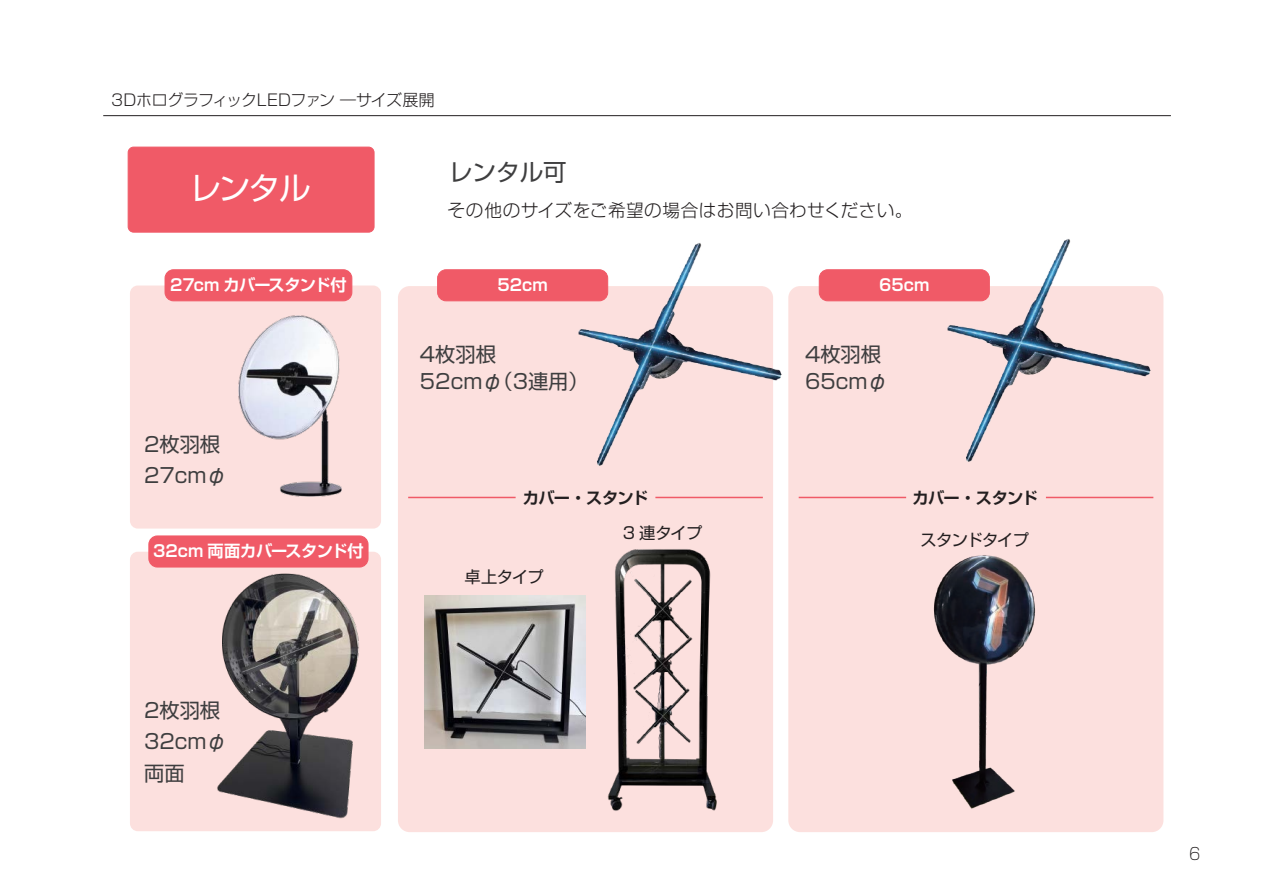
<style>
.page{position:relative;width:1263px;height:893px;background:#fff}
.page>*{position:absolute;margin:0;border:0;box-sizing:border-box;transform-origin:0 0}
.t1{font:31.5px "Shin Go Pro";color:#fff}
.t2{font:23.55px "Shin Go Pro";color:#3e3e3f}
.t3{font:20.25px/31.3px "Shin Go Pro";color:#3e3e3f}
.t4{font:300 17.7px "Shin Go Pro";letter-spacing:.025em;color:#231f20}
.t5{font:300 expanded 16.5px "Shin Go Pro";color:#231f20;scale:.9 1}
.t6{font:700 16.2px "Shin Go Pro De";letter-spacing:-.005em;color:#fff}
.t7{font:16.2px "Shin Go Pro";letter-spacing:-.04em;color:#231f20}
.t8{font:700 16.2px "Shin Go Pro De";letter-spacing:-.045em;color:#231f20}
.t9{font:700 16.2px "Shin Go Pro De";letter-spacing:-.035em;color:#fff}
.t10{font:300 15.9px "Shin Go Pro";letter-spacing:-.02em;color:#231f20}
</style>
<div class="page">
<div style="left:788px;top:286px;width:375px;height:546px;background:#fce0de;border-radius:12px"></div>
<div style="left:130px;top:285px;width:251px;height:244px;background:#fce0de;border-radius:8px"></div>
<div style="left:130px;top:552px;width:251px;height:279px;background:#fce0de;border-radius:8px"></div>
<div style="left:398px;top:286px;width:375px;height:546px;background:#fce0de;border-radius:12px"></div>
<img style="left:933px;top:555px;width:103px;height:254px">
<hr style="left:103px;top:115px;width:1068px;height:1px;background:#231f20">
<div style="left:165px;top:270px;width:187px;height:31px;background:#f05a67;border-radius:9px"></div>
<div style="left:165px;top:269px;width:187px;height:32px;border:1px solid #f05a67;border-radius:9px"></div>
<div style="left:438px;top:270px;width:170px;height:31px;background:#f05a67;border-radius:9px"></div>
<div style="left:437px;top:269px;width:171px;height:32px;border:1px solid #f05a67;border-radius:9px"></div>
<div style="left:819px;top:270px;width:170px;height:31px;background:#f05a67;border-radius:9px"></div>
<div style="left:819px;top:269px;width:171px;height:32px;border:1px solid #f05a67;border-radius:9px"></div>
<div style="left:128px;top:147px;width:246px;height:85px;background:#f05a67;border-radius:6px"></div>
<div style="left:128px;top:147px;width:246px;height:86px;border:1px solid #f05a67;border-radius:6px"></div>
<img style="left:550px;top:243px;width:232px;height:223px">
<img style="left:920px;top:239px;width:235px;height:223px">
<img style="left:239px;top:316px;width:102px;height:181px">
<div style="left:149px;top:536px;width:219px;height:31px;background:#f05a67;border-radius:9px"></div>
<div style="left:148px;top:535px;width:220px;height:32px;border:1px solid #f05a67;border-radius:9px"></div>
<img style="left:209px;top:566px;width:156px;height:253px">
<hr style="left:408px;top:497px;width:108px;height:1px;background:#f05a67">
<hr style="left:655px;top:497px;width:108px;height:1px;background:#f05a67">
<hr style="left:799px;top:497px;width:107px;height:1px;background:#f05a67">
<hr style="left:1046px;top:497px;width:107px;height:1px;background:#f05a67">
<img style="left:425px;top:596px;width:122px;height:152px">
<img style="left:547px;top:549px;width:226px;height:282px">
<p class="t10" style="left:111px;top:87px;width:325px">3DホログラフィックLEDファン ―サイズ展開</p>
<h1 class="t1" style="left:190px;top:162px;width:122px">レンタル</h1>
<p class="t2" style="left:449px;top:152px;width:119px">レンタル可</p>
<p class="t4" style="left:448px;top:195px;width:466px">その他のサイズをご希望の場合はお問い合わせください。</p>
<p class="t9" style="left:170px;top:271px;width:178px">27cm カバースタンド付</p>
<p class="t6" style="left:498px;top:271px;width:52px">52cm</p>
<p class="t6" style="left:879px;top:271px;width:52px">65cm</p>
<p class="t3" style="left:144px;top:426px;width:84px">2枚羽根<br>27cmφ</p>
<p class="t6" style="left:153px;top:537px;width:212px">32cm 両面カバースタンド付</p>
<p class="t3" style="left:144px;top:692px;width:84px">2枚羽根<br>32cmφ両面</p>
<p class="t3" style="left:420px;top:339px;width:170px;line-height:27px">4枚羽根<br>52cmφ（3連用）</p>
<p class="t3" style="left:805px;top:339px;width:84px;line-height:27px">4枚羽根<br>65cmφ</p>
<p class="t8" style="left:523px;top:484px;width:127px">カバー・スタンド</p>
<p class="t8" style="left:912px;top:484px;width:127px">カバー・スタンド</p>
<p class="t7" style="left:465px;top:563px;width:81px">卓上タイプ</p>
<p class="t7" style="left:623px;top:519px;width:81px">3 連タイプ</p>
<p class="t7" style="left:920px;top:526px;width:110px">スタンドタイプ</p>
<p class="t5" style="left:1189px;top:840px;width:14px">6</p>
</div>
